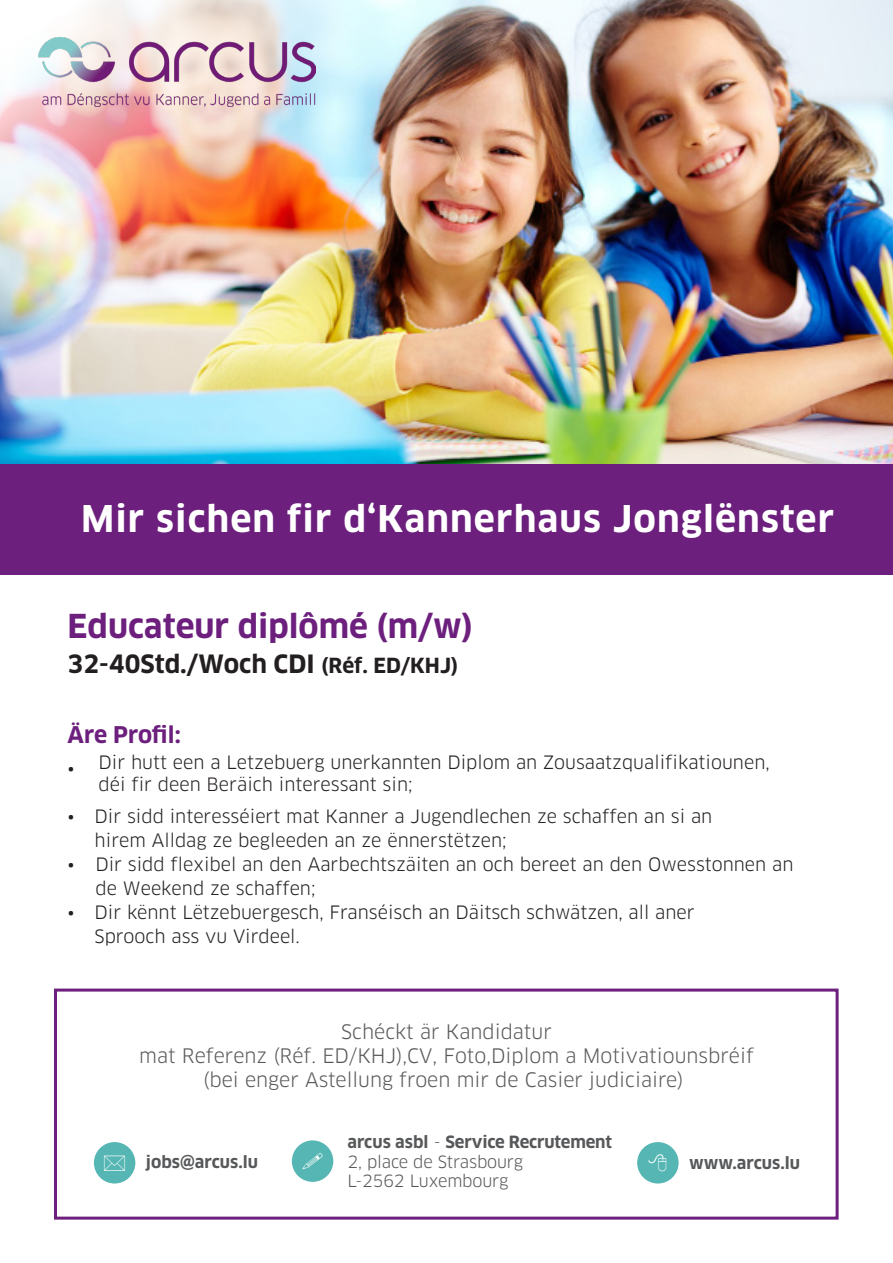
<style>
.page{position:relative;width:893px;height:1263px;background:#fff}
.page>*{position:absolute;margin:0;border:0;box-sizing:border-box;transform-origin:0 0}
.t1{font:700 36px "Clan OT";letter-spacing:.03em;color:#fff}
.t2{font:700 32.25px "Clan OT";color:#6c1f7d}
.t3{font:700 24.6px "Clan OT";color:#231f20}
.t4{font:700 22.5px "Clan OT";letter-spacing:-.01em;color:#6c1f7d}
.t5{font:19.5px/24px "Clan OT";color:#57585a;text-align:center}
.t6{font:18px/24px "Clan OT";color:#231f20}
.t7{font:700 16.5px "Clan OT";letter-spacing:-.005em;color:#57585a}
.t8{font:16.5px "Clan OT";letter-spacing:-.01em;color:#57585a}
.s1{font-size:20.4px}
.s2{font-weight:400}
</style>
<div class="page">
<img style="left:0;top:0;width:893px;height:465px">
<img style="left:0;top:0;width:568px;height:439px">
<div style="left:0;top:465px;width:893px;height:110px;background:#6c1f7d"></div>
<div style="left:292px;top:1140px;width:41px;height:42px;background:#55b6b3;border-radius:50%"></div>
<div style="left:637px;top:1142px;width:42px;height:41px;background:#55b6b3;border-radius:50%"></div>
<div style="left:94px;top:1142px;width:41px;height:41px;background:#55b6b3;border-radius:50%"></div>
<img style="left:39px;top:37px;width:277px;height:69px">
<div style="left:54px;top:988px;width:785px;height:231px;border:3px solid #6c1f7d"></div>
<p class="t1" style="left:81px;top:498px;width:755px">Mir sichen fir d‘Kannerhaus Jonglënster</p>
<p class="t2" style="left:68px;top:608px;width:407px">Educateur diplômé (m/w)</p>
<p class="t3" style="left:68px;top:650px;width:392px">32-40Std./Woch CDI <span class="s1">(Réf. ED/KHJ)</span></p>
<p class="t4" style="left:68px;top:722px;width:115px">Äre Profil:</p>
<p class="t6" style="left:99px;top:752px;width:673px;line-height:21.6px;text-indent:-31px">• Dir hutt een a Letzebuerg unerkannten Diplom an Zousaatzqualifikatiounen, déi fir deen Beräich interessant sin;</p>
<p class="t6" style="left:95px;top:804px;width:619px;text-indent:-27px">• Dir sidd interesséiert mat Kanner a Jugendlechen ze schaffen an si an hirem Alldag ze begleeden an ze ënnerstëtzen;</p>
<p class="t6" style="left:95px;top:852px;width:699px;text-indent:-28px">• Dir sidd flexibel an den Aarbechtszäiten an och bereet an den Owesstonnen an de Weekend ze schaffen;</p>
<p class="t6" style="left:95px;top:900px;width:602px;text-indent:-27px">• Dir kënnt Lëtzebuergesch, Franséisch an Däitsch schwätzen, all aner<br>Sprooch ass vu Virdeel.</p>
<p class="t5" style="left:139px;top:1020px;width:616px">Schéckt är Kandidatur<br>mat Referenz (Réf. ED/KHJ),CV, Foto,Diplom a Motivatiounsbréif (bei enger Astellung froen mir de Casier judiciaire)</p>
<p class="t7" style="left:347px;top:1132px;width:266px">arcus asbl <span class="s2">-</span> Service Recrutement</p>
<p class="t8" style="left:347px;top:1152px;width:177px">2, place de Strasbourg</p>
<p class="t8" style="left:347px;top:1171px;width:163px">L-2562 Luxembourg</p>
<p class="t7" style="left:146px;top:1152px;width:114px">jobs@arcus.lu</p>
<p class="t7" style="left:689px;top:1153px;width:112px">www.arcus.lu</p>
</div>
